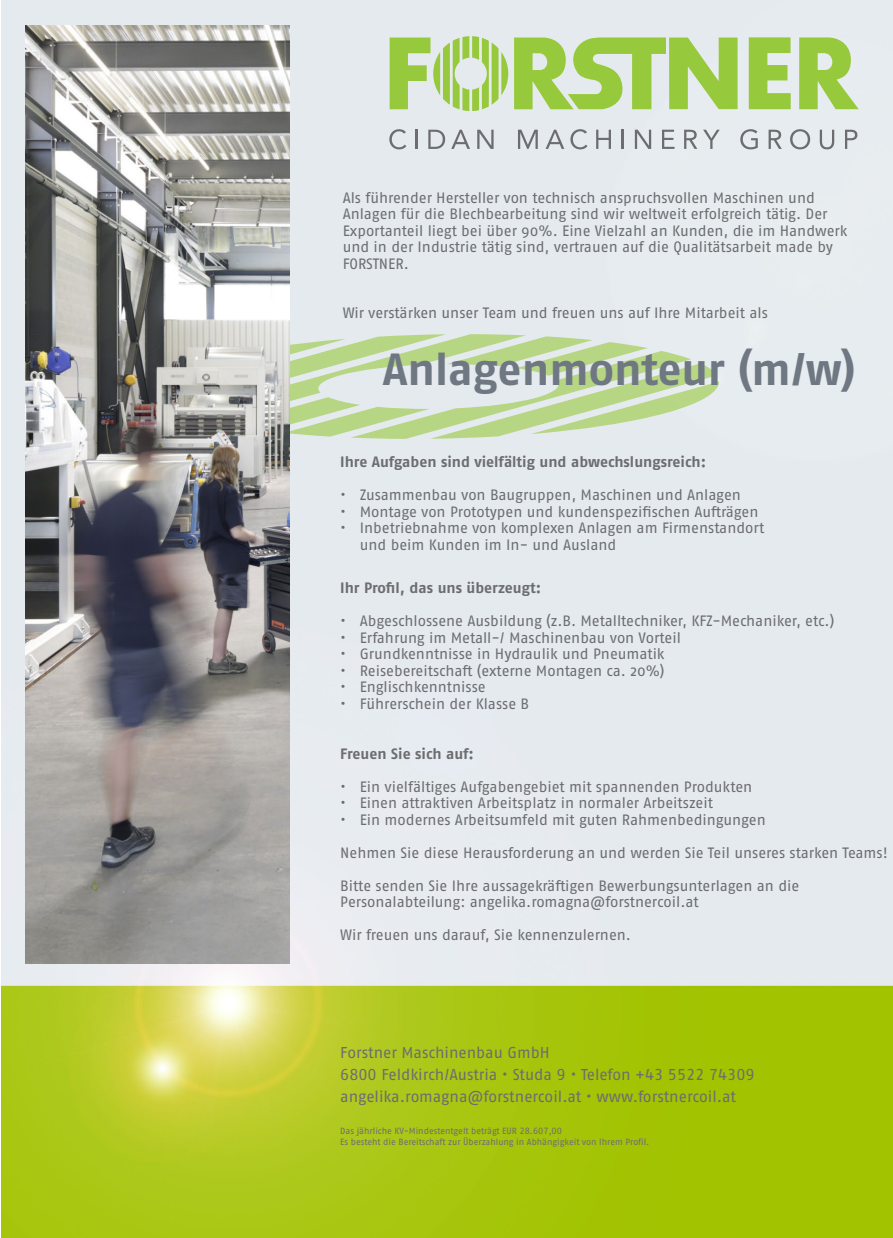
<style>
.page{position:relative;width:893px;height:1238px;background:#fff}
.page>*{position:absolute;margin:0;border:0;box-sizing:border-box;transform-origin:0 0}
.t1{font:700 45px "Fago OT";color:#6f7882}
.t2{font:15.75px "Fago No Regular TF";color:#6c6d70}
.t3{font:15px/16.5px "Fago OT";letter-spacing:-.005em;color:#6c6d70}
.t4{font:700 15px "Fago OT";letter-spacing:-.005em;color:#6c6d70}
.t5{font:9px "Fago No Regular TF";letter-spacing:-.005em;color:#6c6d70}
</style>
<div class="page">
<img style="left:1px;top:0;width:892px;height:1237px">
<svg style="left:514px;top:37px;width:224px;height:72px;background:#b0d477"></svg>
<svg style="left:749px;top:37px;width:42px;height:72px;background:#a8d063"></svg>
<svg style="left:799px;top:37px;width:60px;height:72px;background:#b0d374"></svg>
<svg style="left:390px;top:36px;width:118px;height:75px;background:#bcd892"></svg>
<svg style="left:389px;top:129px;width:17px;height:20px"></svg>
<svg style="left:416px;top:130px;width:2px;height:19px"></svg>
<svg style="left:428px;top:130px;width:17px;height:19px"></svg>
<svg style="left:451px;top:130px;width:19px;height:19px"></svg>
<svg style="left:477px;top:130px;width:17px;height:19px"></svg>
<svg style="left:518px;top:130px;width:20px;height:19px"></svg>
<svg style="left:546px;top:130px;width:18px;height:19px"></svg>
<svg style="left:570px;top:129px;width:17px;height:20px"></svg>
<svg style="left:596px;top:130px;width:15px;height:19px"></svg>
<svg style="left:622px;top:130px;width:2px;height:19px"></svg>
<svg style="left:635px;top:130px;width:16px;height:19px"></svg>
<svg style="left:662px;top:130px;width:13px;height:19px"></svg>
<svg style="left:684px;top:130px;width:13px;height:19px"></svg>
<svg style="left:703px;top:130px;width:17px;height:19px"></svg>
<svg style="left:740px;top:129px;width:18px;height:20px"></svg>
<svg style="left:769px;top:130px;width:13px;height:19px"></svg>
<svg style="left:790px;top:129px;width:20px;height:20px"></svg>
<svg style="left:820px;top:130px;width:14px;height:19px"></svg>
<svg style="left:845px;top:130px;width:12px;height:19px"></svg>
<svg style="left:289px;top:334px;width:430px;height:105px;background:#cfe0bc"></svg>
<img style="left:26px;top:26px;width:263px;height:937px">
<p class="t3" style="left:343px;top:189px;width:506px">Als führender Hersteller von technisch anspruchsvollen Maschinen und Anlagen für die Blechbearbeitung sind wir weltweit erfolgreich tätig. Der Exportanteil liegt bei über 90%. Eine Vielzahl an Kunden, die im Handwerk und in der Industrie tätig sind, vertrauen auf die Qualitätsarbeit made by FORSTNER.</p>
<p class="t3" style="left:343px;top:305px;width:427px">Wir verstärken unser Team und freuen uns auf Ihre Mitarbeit als</p>
<p class="t1" style="left:383px;top:342px;width:474px">Anlagenmonteur (m/w)</p>
<p class="t4" style="left:340px;top:453px;width:367px">Ihre Aufgaben sind vielfältig und abwechslungsreich:</p>
<p class="t3" style="left:340px;top:487px;width:402px">• Zusammenbau von Baugruppen, Maschinen und Anlagen</p>
<p class="t3" style="left:340px;top:503px;width:420px">• Montage von Prototypen und kundenspezifischen Aufträgen</p>
<p class="t3" style="left:340px;top:520px;width:425px">• Inbetriebnahme von komplexen Anlagen am Firmenstandort</p>
<p class="t3" style="left:360px;top:536px;width:258px">und beim Kunden im In- und Ausland</p>
<p class="t4" style="left:340px;top:579px;width:203px">Ihr Profil, das uns überzeugt:</p>
<p class="t3" style="left:340px;top:613px;width:496px">• Abgeschlossene Ausbildung (z.B. Metalltechniker, KFZ-Mechaniker, etc.)</p>
<p class="t3" style="left:340px;top:629px;width:342px">• Erfahrung im Metall-/ Maschinenbau von Vorteil</p>
<p class="t3" style="left:340px;top:646px;width:326px">• Grundkenntnisse in Hydraulik und Pneumatik</p>
<p class="t3" style="left:340px;top:662px;width:326px">• Reisebereitschaft (externe Montagen ca. 20%)</p>
<p class="t3" style="left:340px;top:679px;width:147px">• Englischkenntnisse</p>
<p class="t3" style="left:340px;top:695px;width:191px">• Führerschein der Klasse B</p>
<p class="t4" style="left:340px;top:744px;width:135px">Freuen Sie sich auf:</p>
<p class="t3" style="left:340px;top:778px;width:414px">• Ein vielfältiges Aufgabengebiet mit spannenden Produkten</p>
<p class="t3" style="left:340px;top:794px;width:374px">• Einen attraktiven Arbeitsplatz in normaler Arbeitszeit</p>
<p class="t3" style="left:340px;top:811px;width:427px">• Ein modernes Arbeitsumfeld mit guten Rahmenbedingungen</p>
<p class="t3" style="left:340px;top:844px;width:549px">Nehmen Sie diese Herausforderung an und werden Sie Teil unseres starken Teams!</p>
<p class="t3" style="left:340px;top:877px;width:461px">Bitte senden Sie Ihre aussagekräftigen Bewerbungsunterlagen an die</p>
<p class="t3" style="left:340px;top:893px;width:360px">Personalabteilung: angelika.romagna@forstnercoil.at</p>
<p class="t3" style="left:340px;top:926px;width:292px">Wir freuen uns darauf, Sie kennenzulernen.</p>
<p class="t2" style="left:340px;top:1043px;width:211px">Forstner Maschinenbau GmbH</p>
<p class="t2" style="left:340px;top:1065px;width:416px">6800 Feldkirch/Austria • Studa 9 • Telefon +43 5522 74309</p>
<p class="t2" style="left:340px;top:1087px;width:397px">angelika.romagna@forstnercoil.at • www.forstnercoil.at</p>
<p class="t5" style="left:340px;top:1126px;width:223px">Das jährliche KV-Mindestentgelt beträgt EUR 28.607,00</p>
<p class="t5" style="left:340px;top:1136px;width:311px">Es besteht die Bereitschaft zur Überzahlung in Abhängigkeit von Ihrem Profil.</p>
</div>
